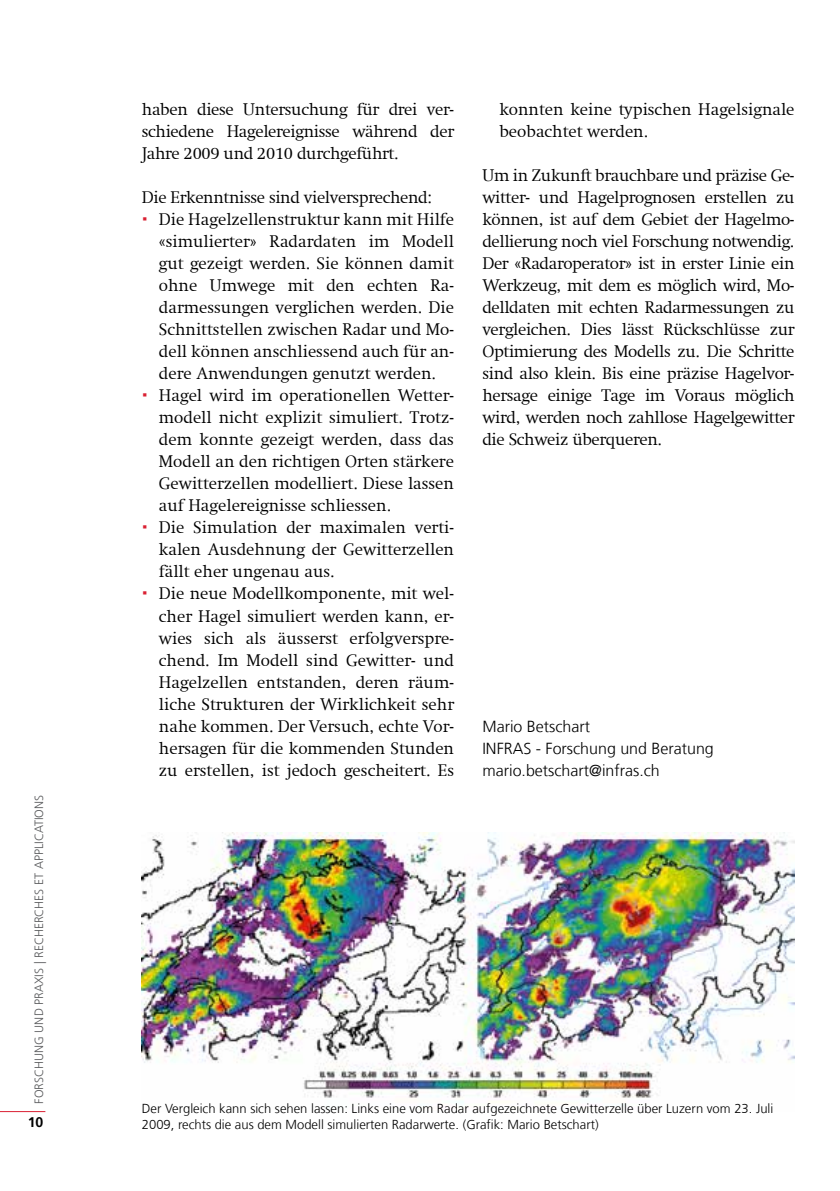
<style>
.page{position:relative;width:840px;height:1191px;background:#fff}
.page>*{position:absolute;margin:0;border:0;box-sizing:border-box;transform-origin:0 0}
.t1{font:300 17px/22px "Swift Com";color:#000}
.t2{font:300 16px/22px "Frutiger LT Com";color:#000}
.t3{font:700 14px "Frutiger LT Com";color:#000}
.t4{font:300 13px/16px "Frutiger LT Com";color:#000}
.t5{font:300 12px "Frutiger LT Com";color:#58595b}
</style>
<div class="page">
<hr style="left:0;top:1111px;width:45px;height:1px;background:#da2032">
<img style="left:142px;top:832px;width:652px;height:271px">
<p class="t5" style="left:32px;top:1103px;width:310px;rotate:-90deg">forschung und praxis | recherches et applications</p>
<p class="t3" style="left:28px;top:1113px;width:17px">10</p>
<p class="t1" style="left:142px;top:98px;width:313px;text-align:justify">haben diese Untersuchung für drei ver&shy;schiedene Hagelereignisse während der Jahre 2009 und 2010 durchgeführt.</p>
<p class="t1" style="left:159px;top:186px;width:296px;text-indent:-17px">Die Erkenntnisse sind vielversprechend:<br>Die Hagelzellenstruktur kann mit Hilfe «simulierter» Radardaten im Modell gut gezeigt werden. Sie können damit ohne Umwege mit den echten Ra&shy;darmessungen verglichen werden. Die Schnittstellen zwischen Radar und Mo&shy;dell können anschliessend auch für an&shy;dere Anwendungen genutzt werden.<br>Hagel wird im operationellen Wetter&shy;modell nicht explizit simuliert. Trotz&shy;dem konnte gezeigt werden, dass das Modell an den richtigen Orten stärkere Gewitterzellen modelliert. Diese lassen auf Hagelereignisse schliessen.<br>Die Simulation der maximalen verti&shy;kalen Ausdehnung der Gewitterzellen fällt eher ungenau aus.<br>Die neue Modellkomponente, mit wel&shy;cher Hagel simuliert werden kann, er&shy;wies sich als äusserst erfolgverspre&shy;chend. Im Modell sind Gewitter- und Hagelzellen entstanden, deren räum&shy;liche Strukturen der Wirklichkeit sehr nahe kommen. Der Versuch, echte Vor&shy;hersagen für die kommenden Stunden zu erstellen, ist jedoch gescheitert. Es</p>
<p class="t1" style="left:499px;top:98px;width:296px">konnten keine typischen Hagelsignale beobachtet werden.</p>
<p class="t1" style="left:482px;top:164px;width:313px;text-align:justify">Um in Zukunft brauchbare und präzise Ge&shy;witter- und Hagelprognosen erstellen zu können, ist auf dem Gebiet der Hagelmo&shy;dellierung noch viel Forschung notwendig.<br>Der «Radaroperator» ist in erster Linie ein Werkzeug, mit dem es möglich wird, Mo&shy;delldaten mit echten Radarmessungen zu vergleichen. Dies lässt Rückschlüsse zur Optimierung des Modells zu. Die Schritte sind also klein. Bis eine präzise Hagelvor&shy;hersage einige Tage im Voraus möglich wird, werden noch zahllose Hagelgewitter die Schweiz überqueren.</p>
<p class="t2" style="left:482px;top:715px;width:233px">Mario Betschart<br>INFRAS - Forschung und Beratung mario.betschart@infras.ch</p>
<p class="t4" style="left:142px;top:1100px;width:632px">Der Vergleich kann sich sehen lassen: Links eine vom Radar aufgezeichnete Gewitterzelle über Luzern vom 23. Juli<br>2009, rechts die aus dem Modell simulierten Radarwerte. (Grafik: Mario Betschart)</p>
</div>
